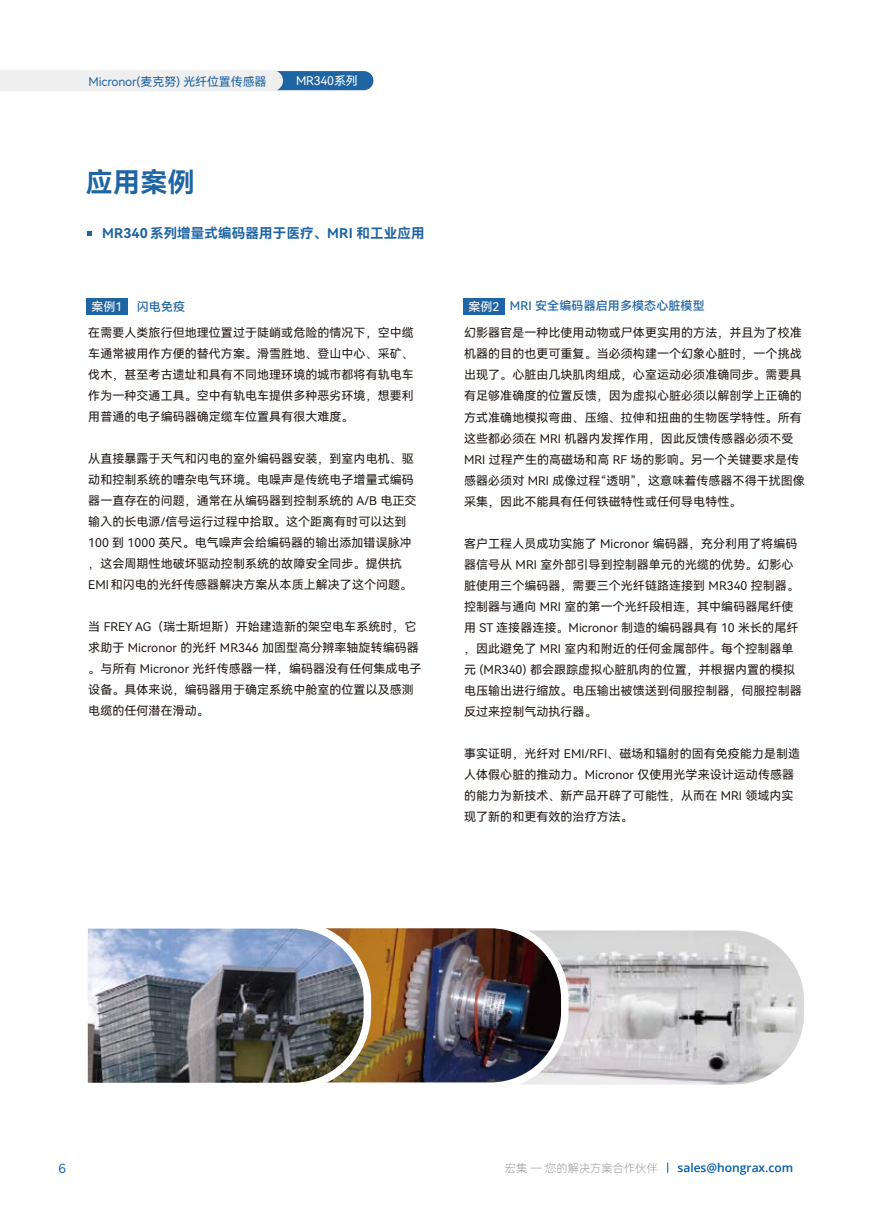
<style>
.page{position:relative;width:893px;height:1212px;background:#fff}
.page>*{position:absolute;margin:0;border:0;box-sizing:border-box;transform-origin:0 0}
.t1{font:27px "Harmony OS Sans SC Bold";color:#1f65a3}
.t2{font:13.5px "Harmony OS Sans SC Bold";letter-spacing:.01em;color:#1f65a3}
.t3{font:13.2px "Gotham";color:#0959a9;scale:.91 1}
.t4{font:12px/21px "Harmony OS Sans SC";letter-spacing:.005em;color:#221815}
.t5{font:12px "Harmony OS Sans SC Medium";letter-spacing:.01em;color:#1f65a3}
.t6{font:12px "Harmony OS Sans SC";letter-spacing:-.01em;color:#1f65a3}
.t7{font:600 12px "Open Sans";color:#005bac}
.t8{font:12px "Harmony OS Sans SC";letter-spacing:-.01em;color:#fff}
.t9{font:11.25px "OPPO Sans L";color:#787b7d}
</style>
<div class="page">
<div style="left:87px;top:298px;width:41px;height:17px;background:#1f65a3"></div>
<div style="left:464px;top:298px;width:41px;height:17px;background:#1f65a3"></div>
<svg style="left:87px;top:231px;width:5px;height:5px"></svg>
<svg style="left:572px;top:930px;width:232px;height:155px;background:#cdcbce"></svg>
<img style="left:375px;top:928px;width:197px;height:157px">
<img style="left:87px;top:928px;width:288px;height:155px">
<div style="left:80px;top:71px;width:293px;height:19px;background:#1f65a3;border-radius:10px"></div>
<div style="left:0;top:70px;width:283px;height:21px;background:#efefef"></div>
<p class="t6" style="left:89px;top:73px;width:180px">Micronor(麦克努) 光纤位置传感器</p>
<p class="t8" style="left:296px;top:73px;width:63px">MR340系列</p>
<h1 class="t1" style="left:86px;top:163px;width:110px">应用案例</h1>
<p class="t2" style="left:102px;top:224px;width:324px">MR340系列增量式编码器用于医疗、MRI 和工业应用</p>
<p class="t5" style="left:137px;top:298px;width:50px">闪电免疫</p>
<p class="t5" style="left:510px;top:298px;width:196px">MRI 安全编码器启用多模态心脏模型</p>
<p class="t4" style="left:88px;top:322px;width:327px;text-align:justify">在需要人类旅行但地理位置过于陡峭或危险的情况下，空中缆车通常被用作方便的替代方案。滑雪胜地、登山中心、采矿、伐木，甚至考古遗址和具有不同地理环境的城市都将有轨电车作为一种交通工具。空中有轨电车提供多种恶劣环境，想要利用普通的电子编码器确定缆车位置具有很大难度。</p>
<p class="t4" style="left:88px;top:448px;width:330px">从直接暴露于天气和闪电的室外编码器安装，到室内电机、驱动和控制系统的嘈杂电气环境。电噪声是传统电子增量式编码器一直存在的问题，通常在从编码器到控制系统的 A/B 电正交输入的长电源/信号运行过程中拾取。这个距离有时可以达到<br>100 到 1000 英尺。电气噪声会给编码器的输出添加错误脉冲，这会周期性地破坏驱动控制系统的故障安全同步。提供抗<br>EMI和闪电的光纤传感器解决方案从本质上解决了这个问题。</p>
<p class="t4" style="left:88px;top:616px;width:335px">当 FREY AG（瑞士斯坦斯）开始建造新的架空电车系统时，它求助于 Micronor 的光纤 MR346 加固型高分辨率轴旋转编码器。与所有 Micronor 光纤传感器一样，编码器没有任何集成电子设备。具体来说，编码器用于确定系统中舱室的位置以及感测电缆的任何潜在滑动。</p>
<p class="t8" style="left:91px;top:298px;width:32px">案例1</p>
<p class="t8" style="left:468px;top:298px;width:32px">案例2</p>
<p class="t4" style="left:464px;top:322px;width:342px">幻影器官是一种比使用动物或尸体更实用的方法，并且为了校准机器的目的也更可重复。当必须构建一个幻象心脏时，一个挑战出现了。心脏由几块肌肉组成，心室运动必须准确同步。需要具有足够准确度的位置反馈，因为虚拟心脏必须以解剖学上正确的方式准确地模拟弯曲、压缩、拉伸和扭曲的生物医学特性。所有这些都必须在 MRI 机器内发挥作用，因此反馈传感器必须不受<br>MRI 过程产生的高磁场和高 RF 场的影响。另一个关键要求是传感器必须对 MRI 成像过程“透明”，这意味着传感器不得干扰图像采集，因此不能具有任何铁磁特性或任何导电特性。</p>
<p class="t4" style="left:464px;top:532px;width:339px">客户工程人员成功实施了 Micronor 编码器，充分利用了将编码器信号从 MRI 室外部引导到控制器单元的光缆的优势。幻影心脏使用三个编码器，需要三个光纤链路连接到 MR340 控制器。控制器与通向 MRI 室的第一个光纤段相连，其中编码器尾纤使用 ST 连接器连接。Micronor 制造的编码器具有 10 米长的尾纤，因此避免了 MRI 室内和附近的任何金属部件。每个控制器单元 (MR340) 都会跟踪虚拟心脏肌肉的位置，并根据内置的模拟电压输出进行缩放。电压输出被馈送到伺服控制器，伺服控制器反过来控制气动执行器。</p>
<p class="t4" style="left:464px;top:742px;width:338px">事实证明，光纤对 EMI/RFI、磁场和辐射的固有免疫能力是制造人体假心脏的推动力。Micronor 仅使用光学来设计运动传感器的能力为新技术、新产品开辟了可能性，从而在 MRI 领域内实现了新的和更有效的治疗方法。</p>
<p class="t3" style="left:59px;top:1160px;width:10px">6</p>
<p class="t9" style="left:505px;top:1159px;width:154px">宏集 — 您的解决方案合作伙伴</p>
<p class="t7" style="left:678px;top:1159px;width:117px">sales@hongrax.com</p>
</div>
